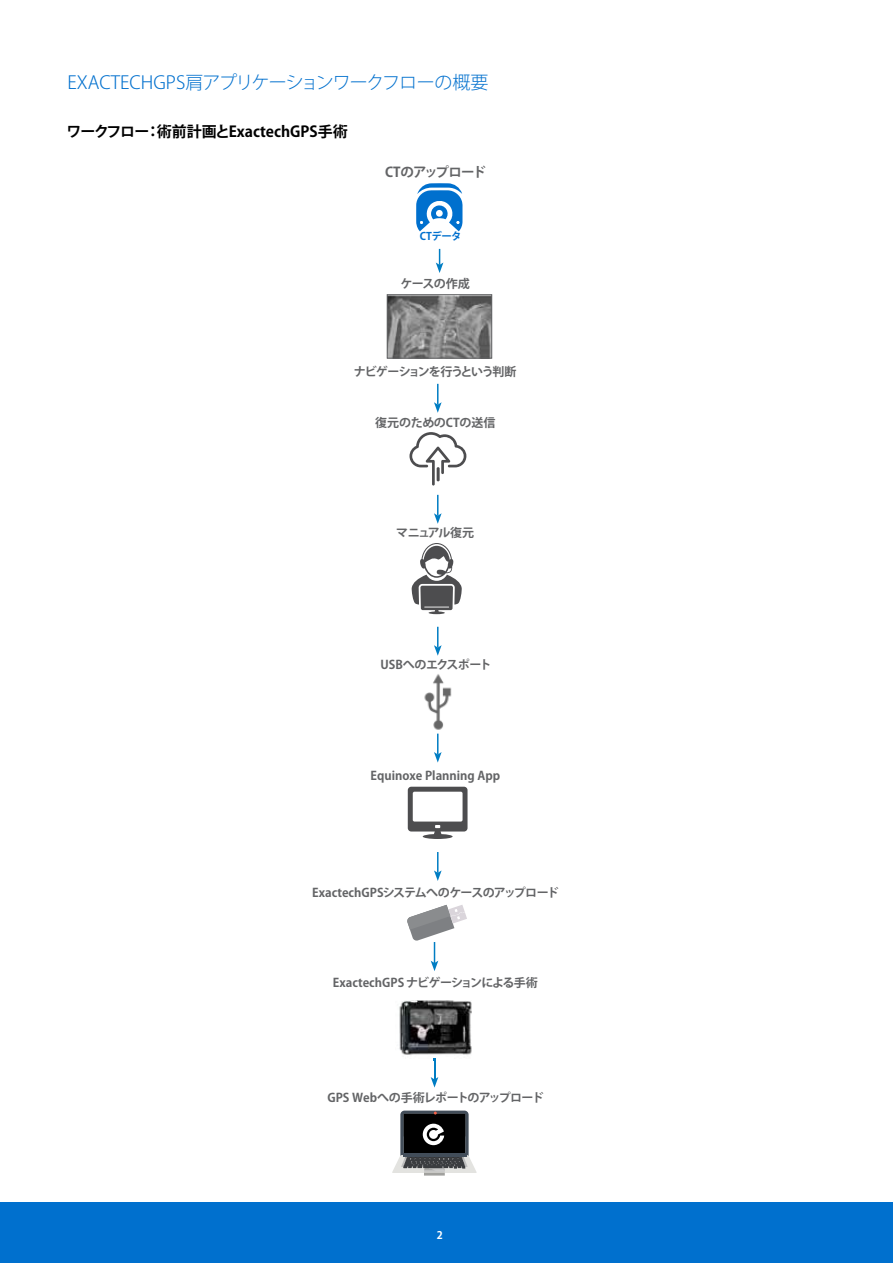
<style>
.page{position:relative;width:893px;height:1263px;background:#fff}
.page>*{position:absolute;margin:0;border:0;box-sizing:border-box;transform-origin:0 0}
.t1{font:300 18px "Koz Go Pro";letter-spacing:-.02em;color:#0070ce}
.t2{font:700 15px "Koz Go Pro";color:#000}
.t3{font:700 13.5px "Koz Go Pro";letter-spacing:-.06em;color:#636466}
.t4{font:700 12px "Koz Go Pro";color:#636466}
.t5{font:700 12px "Koz Go Pro";letter-spacing:-.03em;color:#636466}
.t6{font:700 12px "Koz Go Pro";letter-spacing:-.05em;color:#636466}
.t7{font:700 12px "Koz Go Pro";letter-spacing:-.095em;color:#636466}
.t8{font:700 12px "Koz Go Pro";letter-spacing:-.01em;color:#636466}
.t9{font:700 12px "Koz Go Pro";letter-spacing:-.08em;color:#636466}
.t10{font:700 10.5px "Koz Go Pro";letter-spacing:-.035em;color:#0070ce}
.t11{font:700 10.5px "Koz Go Pro";color:#fff}
</style>
<div class="page">
<div style="left:0;top:1202px;width:893px;height:61px;background:#0070ce"></div>
<svg style="left:434px;top:734px;width:8px;height:28px"></svg>
<svg style="left:416px;top:183px;width:47px;height:49px"></svg>
<img style="left:389px;top:296px;width:101px;height:60px">
<div style="left:387px;top:294px;width:105px;height:64px;border:1px solid #636466"></div>
<svg style="left:436px;top:249px;width:7px;height:24px"></svg>
<svg style="left:434px;top:384px;width:8px;height:29px"></svg>
<svg style="left:407px;top:905px;width:60px;height:66px"></svg>
<hr style="left:424px;top:1172px;width:21px;height:3px;background:#a1a19e">
<svg style="left:392px;top:1110px;width:85px;height:64px"></svg>
<img style="left:399px;top:1000px;width:73px;height:55px">
<svg style="left:431px;top:1058px;width:7px;height:29px"></svg>
<svg style="left:411px;top:543px;width:51px;height:71px"></svg>
<svg style="left:408px;top:787px;width:59px;height:52px"></svg>
<svg style="left:409px;top:432px;width:57px;height:53px"></svg>
<svg style="left:434px;top:495px;width:8px;height:29px"></svg>
<svg style="left:434px;top:627px;width:8px;height:29px"></svg>
<img style="left:424px;top:674px;width:28px;height:56px">
<svg style="left:434px;top:852px;width:8px;height:29px"></svg>
<h1 class="t1" style="left:68px;top:70px;width:422px">EXACTECHGPS肩アプリケーションワークフローの概要</h1>
<p class="t2" style="left:67px;top:122px;width:283px">ワークフロー：術前計画とExactechGPS手術</p>
<p class="t3" style="left:385px;top:164px;width:102px">CTのアップロード</p>
<p class="t10" style="left:420px;top:230px;width:44px">CTデータ</p>
<p class="t5" style="left:400px;top:276px;width:71px">ケースの作成</p>
<p class="t7" style="left:354px;top:363px;width:164px">ナビゲーションを行うという判断</p>
<p class="t8" style="left:375px;top:415px;width:122px">復元のためのCTの送信</p>
<p class="t9" style="left:396px;top:525px;width:80px">マニュアル復元</p>
<p class="t5" style="left:380px;top:657px;width:112px">USBへのエクスポート</p>
<p class="t4" style="left:371px;top:767px;width:131px">Equinoxe Planning App</p>
<p class="t6" style="left:312px;top:885px;width:248px">ExactechGPSシステムへのケースのアップロード</p>
<p class="t4" style="left:333px;top:975px;width:206px">ExactechGPS ナビゲーションによる手術</p>
<p class="t5" style="left:328px;top:1090px;width:218px">GPS Webへの手術レポートのアップロード</p>
<p class="t11" style="left:437px;top:1228px;width:8px">2</p>
</div>
